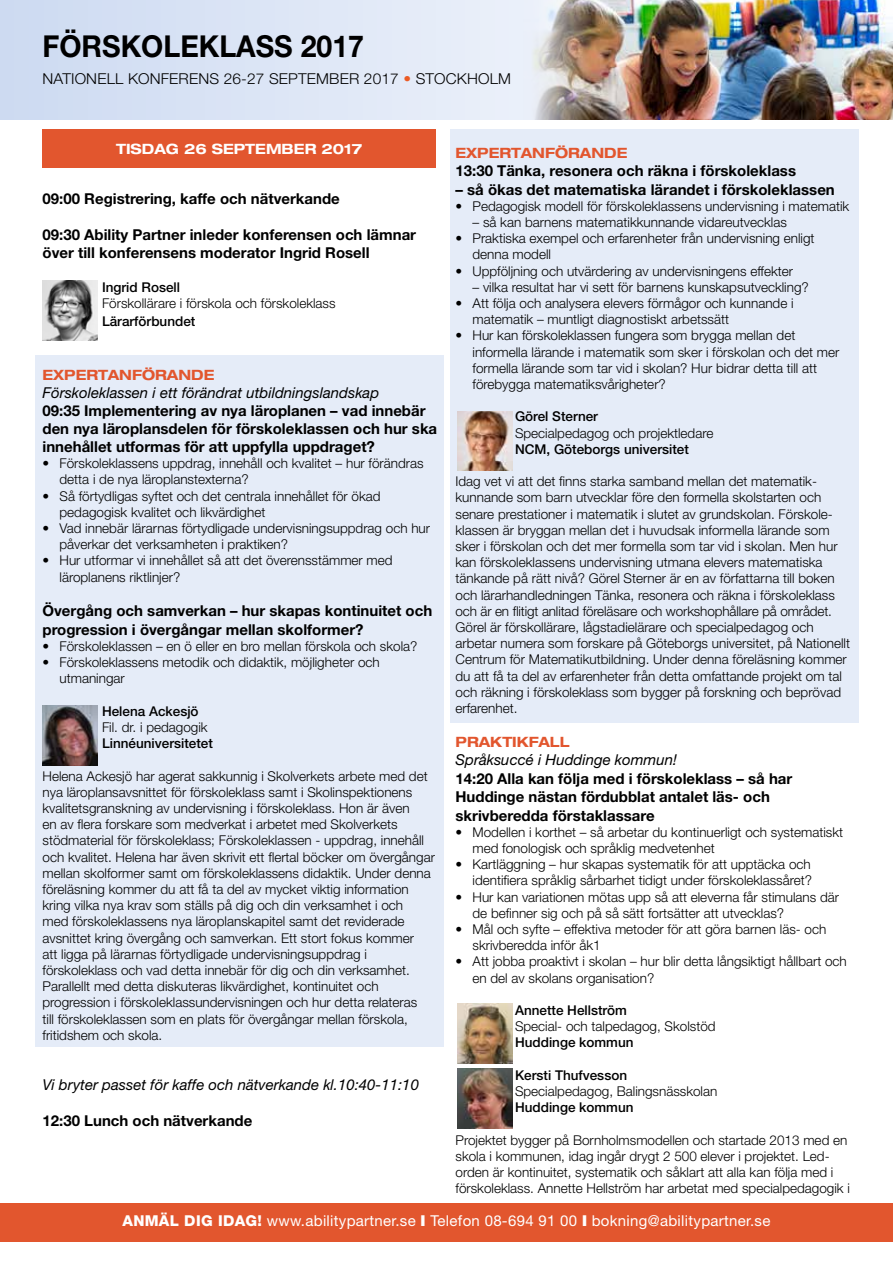
<style>
.page{position:relative;width:893px;height:1263px;background:#fff}
.page>*{position:absolute;margin:0;border:0;box-sizing:border-box;transform-origin:0 0}
.t1{font:700 30.15px "Helvetica Neue";color:#000;scale:.94 1}
.t2{font:700 15px/18px "Helvetica Neue";color:#000}
.t3{font:italic 15px "Helvetica Neue";color:#000}
.t4{font:15px "Helvetica Neue";letter-spacing:.02em;color:#fff}
.t5{font:300 15px "Helvetica Neue";letter-spacing:.01em;color:#000}
.t6{font:700 expanded 14.25px "Helvetica Neue";color:#e2562e}
.t7{font:700 expanded 14.25px "Helvetica Neue";color:#fff}
.t8{font:300 13.5px/16.2px "Helvetica Neue";color:#000}
.t9{font:500 13.5px "Helvetica Neue";color:#000}
.s1{color:#eb5b25}
.s2{font-weight:800}
.s3{font-weight:900}
</style>
<div class="page">
<div style="left:451px;top:129px;width:408px;height:594px;background:#e5ecf8"></div>
<div style="left:35px;top:355px;width:408px;height:691px;background:#e5ecf8"></div>
<svg style="left:0;top:0;width:524px;height:119px;background:#dbe4f5"></svg>
<div style="left:43px;top:129px;width:393px;height:39px;background:#e2562e"></div>
<div style="left:0;top:1203px;width:893px;height:39px;background:#e2562e"></div>
<img style="left:43px;top:281px;width:55px;height:59px">
<img style="left:43px;top:706px;width:55px;height:59px">
<img style="left:524px;top:0;width:369px;height:119px">
<img style="left:457px;top:411px;width:55px;height:60px">
<img style="left:457px;top:1003px;width:55px;height:60px">
<img style="left:457px;top:1069px;width:55px;height:59px">
<h1 class="t1" style="left:43px;top:28px;width:344px">FÖRSKOLEKLASS 2017</h1>
<p class="t5" style="left:43px;top:69px;width:470px">NATIONELL KONFERENS 26-27 SEPTEMBER 2017 <span class="s1">•</span> STOCKHOLM</p>
<p class="t7" style="left:116px;top:140px;width:248px">TISDAG 26 SEPTEMBER 2017</p>
<p class="t2" style="left:43px;top:189px;width:299px">09:00 Registrering, kaffe och nätverkande</p>
<p class="t2" style="left:43px;top:225px;width:375px">09:30 Ability Partner inleder konferensen och lämnar över till konferensens moderator Ingrid Rosell</p>
<p class="t9" style="left:102px;top:279px;width:80px">Ingrid Rosell</p>
<p class="t8" style="left:102px;top:295px;width:235px">Förskollärare i förskola och förskoleklass</p>
<p class="t9" style="left:102px;top:313px;width:95px">Lärarförbundet</p>
<p class="t6" style="left:455px;top:144px;width:174px">EXPERTANFÖRANDE</p>
<p class="t2" style="left:455px;top:162px;width:342px">13:30 Tänka, resonera och räkna i förskoleklass</p>
<p class="t2" style="left:455px;top:180px;width:381px">– så ökas det matematiska lärandet i förskoleklassen</p>
<p class="t8" style="left:455px;top:197px;width:395px">• Pedagogisk modell för förskoleklassens undervisning i matematik</p>
<p class="t8" style="left:472px;top:214px;width:316px">– så kan barnens matematikkunnande vidareutvecklas</p>
<p class="t8" style="left:472px;top:230px;width:344px;text-indent:-17px">• Praktiska exempel och erfarenheter från undervisning enligt denna modell</p>
<p class="t8" style="left:455px;top:262px;width:339px">• Uppföljning och utvärdering av undervisningens effekter</p>
<p class="t8" style="left:472px;top:278px;width:338px">– vilka resultat har vi sett för barnens kunskapsutveckling?</p>
<p class="t8" style="left:472px;top:295px;width:323px;text-indent:-17px">• Att följa och analysera elevers förmågor och kunnande i matematik – muntligt diagnostiskt arbetssätt</p>
<p class="t8" style="left:472px;top:327px;width:368px;text-indent:-17px">• Hur kan förskoleklassen fungera som brygga mellan det informella lärande i matematik som sker i förskolan och det mer formella lärande som tar vid i skolan? Hur bidrar detta till att förebygga matematiksvårigheter?</p>
<p class="t9" style="left:515px;top:408px;width:85px">Görel Sterner</p>
<p class="t8" style="left:515px;top:424px;width:200px">Specialpedagog och projektledare</p>
<p class="t9" style="left:515px;top:441px;width:175px">NCM, Göteborgs universitet</p>
<p class="t8" style="left:455px;top:473px;width:396px">Idag vet vi att det finns starka samband mellan det matematik&shy;kunnande som barn utvecklar före den formella skolstarten och senare prestationer i matematik i slutet av grundskolan. Förskole&shy;klassen är bryggan mellan det i huvudsak informella lärande som sker i förskolan och det mer formella som tar vid i skolan. Men hur kan förskoleklassens undervisning utmana elevers matematiska tänkande på rätt nivå? Görel Sterner är en av författarna till boken och lärarhandledningen Tänka, resonera och räkna i förskoleklass och är en flitigt anlitad föreläsare och workshophållare på området.<br>Görel är förskollärare, lågstadielärare och specialpedagog och arbetar numera som forskare på Göteborgs universitet, på Nationellt Centrum för Matematikutbildning. Under denna föreläsning kommer du att få ta del av erfarenheter från detta omfattande projekt om tal och räkning i förskoleklass som bygger på forskning och beprövad erfarenhet.</p>
<p class="t6" style="left:455px;top:733px;width:116px">PRAKTIKFALL</p>
<p class="t3" style="left:455px;top:751px;width:223px">Språksuccé i Huddinge kommun!</p>
<p class="t2" style="left:455px;top:769px;width:338px;line-height:18.5px">14:20 Alla kan följa med i förskoleklass – så har<br>Huddinge nästan fördubblat antalet läs- och skrivberedda förstaklassare</p>
<p class="t8" style="left:472px;top:823px;width:372px;text-indent:-17px">• Modellen i korthet – så arbetar du kontinuerligt och systematiskt med fonologisk och språklig medvetenhet</p>
<p class="t8" style="left:455px;top:856px;width:358px;text-align:right">• Kartläggning – hur skapas systematik för att upptäcka och identifiera språklig sårbarhet tidigt under förskoleklassåret?</p>
<p class="t8" style="left:472px;top:888px;width:368px;text-indent:-17px">• Hur kan variationen mötas upp så att eleverna får stimulans där de befinner sig och på så sätt fortsätter att utvecklas?</p>
<p class="t8" style="left:472px;top:921px;width:355px;text-indent:-17px">• Mål och syfte – effektiva metoder för att göra barnen läs- och skrivberedda inför åk1</p>
<p class="t8" style="left:472px;top:953px;width:376px;text-indent:-17px">• Att jobba proaktivt i skolan – hur blir detta långsiktigt hållbart och en del av skolans organisation?</p>
<p class="t9" style="left:515px;top:1002px;width:114px">Annette Hellström</p>
<p class="t8" style="left:515px;top:1018px;width:202px">Special- och talpedagog, Skolstöd</p>
<p class="t9" style="left:515px;top:1034px;width:120px">Huddinge kommun</p>
<p class="t9" style="left:515px;top:1067px;width:114px">Kersti Thufvesson</p>
<p class="t8" style="left:515px;top:1083px;width:204px">Specialpedagog, Balingsnässkolan</p>
<p class="t9" style="left:515px;top:1099px;width:120px">Huddinge kommun</p>
<p class="t8" style="left:455px;top:1131px;width:396px">Projektet bygger på Bornholmsmodellen och startade 2013 med en skola i kommunen, idag ingår drygt 2 500 elever i projektet. Led&shy;orden är kontinuitet, systematik och såklart att alla kan följa med i förskoleklass. Annette Hellström har arbetat med specialpedagogik i</p>
<p class="t4" style="left:122px;top:1212px;width:649px"><span class="s2">ANMÄL DIG IDAG!</span> www.abilitypartner.se <span class="s3">I</span> Telefon 08-694 91 00 <span class="s3">I</span> bokning@abilitypartner.se</p>
<p class="t6" style="left:43px;top:366px;width:174px">EXPERTANFÖRANDE</p>
<p class="t3" style="left:43px;top:384px;width:338px">Förskoleklassen i ett förändrat utbildningslandskap</p>
<p class="t2" style="left:43px;top:401px;width:396px">09:35 Implementering av nya läroplanen – vad innebär den nya läroplansdelen för förskoleklassen och hur ska innehållet utformas för att uppfylla uppdraget?</p>
<p class="t8" style="left:60px;top:455px;width:366px;text-indent:-17px">• Förskoleklassens uppdrag, innehåll och kvalitet – hur förändras detta i de nya läroplanstexterna?</p>
<p class="t8" style="left:60px;top:487px;width:323px;text-indent:-17px">• Så förtydligas syftet och det centrala innehållet för ökad pedagogisk kvalitet och likvärdighet</p>
<p class="t8" style="left:60px;top:520px;width:372px;text-indent:-17px">• Vad innebär lärarnas förtydligade undervisningsuppdrag och hur påverkar det verksamheten i praktiken?</p>
<p class="t8" style="left:60px;top:552px;width:335px;text-indent:-17px">• Hur utformar vi innehållet så att det överensstämmer med läroplanens riktlinjer?</p>
<p class="t2" style="left:43px;top:601px;width:391px;line-height:18.5px">Övergång och samverkan – hur skapas kontinuitet och progression i övergångar mellan skolformer?</p>
<p class="t8" style="left:43px;top:638px;width:376px">• Förskoleklassen – en ö eller en bro mellan förskola och skola?</p>
<p class="t8" style="left:60px;top:654px;width:322px;text-indent:-17px">• Förskoleklassens metodik och didaktik, möjligheter och utmaningar</p>
<p class="t9" style="left:102px;top:703px;width:98px">Helena Ackesjö</p>
<p class="t8" style="left:102px;top:719px;width:107px">Fil. dr. i pedagogik</p>
<p class="t9" style="left:102px;top:735px;width:112px">Linnéuniversitetet</p>
<p class="t8" style="left:43px;top:767px;width:394px">Helena Ackesjö har agerat sakkunnig i Skolverkets arbete med det nya läroplansavsnittet för förskoleklass samt i Skolinspektionens kvalitetsgranskning av undervisning i förskoleklass. Hon är även<br>en av flera forskare som medverkat i arbetet med Skolverkets stödmaterial för förskoleklass; Förskoleklassen - uppdrag, innehåll och kvalitet. Helena har även skrivit ett flertal böcker om övergångar mellan skolformer samt om förskoleklassens didaktik. Under denna föreläsning kommer du att få ta del av mycket viktig information kring vilka nya krav som ställs på dig och din verksamhet i och<br>med förskoleklassens nya läroplanskapitel samt det reviderade avsnittet kring övergång och samverkan. Ett stort fokus kommer<br>att ligga på lärarnas förtydligade undervisningsuppdrag i förskoleklass och vad detta innebär för dig och din verksamhet.<br>Parallellt med detta diskuteras likvärdighet, kontinuitet och progression i förskoleklassundervisningen och hur detta relateras<br>till förskoleklassen som en plats för övergångar mellan förskola, fritidshem och skola.</p>
<p class="t3" style="left:43px;top:1076px;width:378px">Vi bryter passet för kaffe och nätverkande kl.10:40-11:10</p>
<p class="t2" style="left:43px;top:1111px;width:211px">12:30 Lunch och nätverkande</p>
</div>
